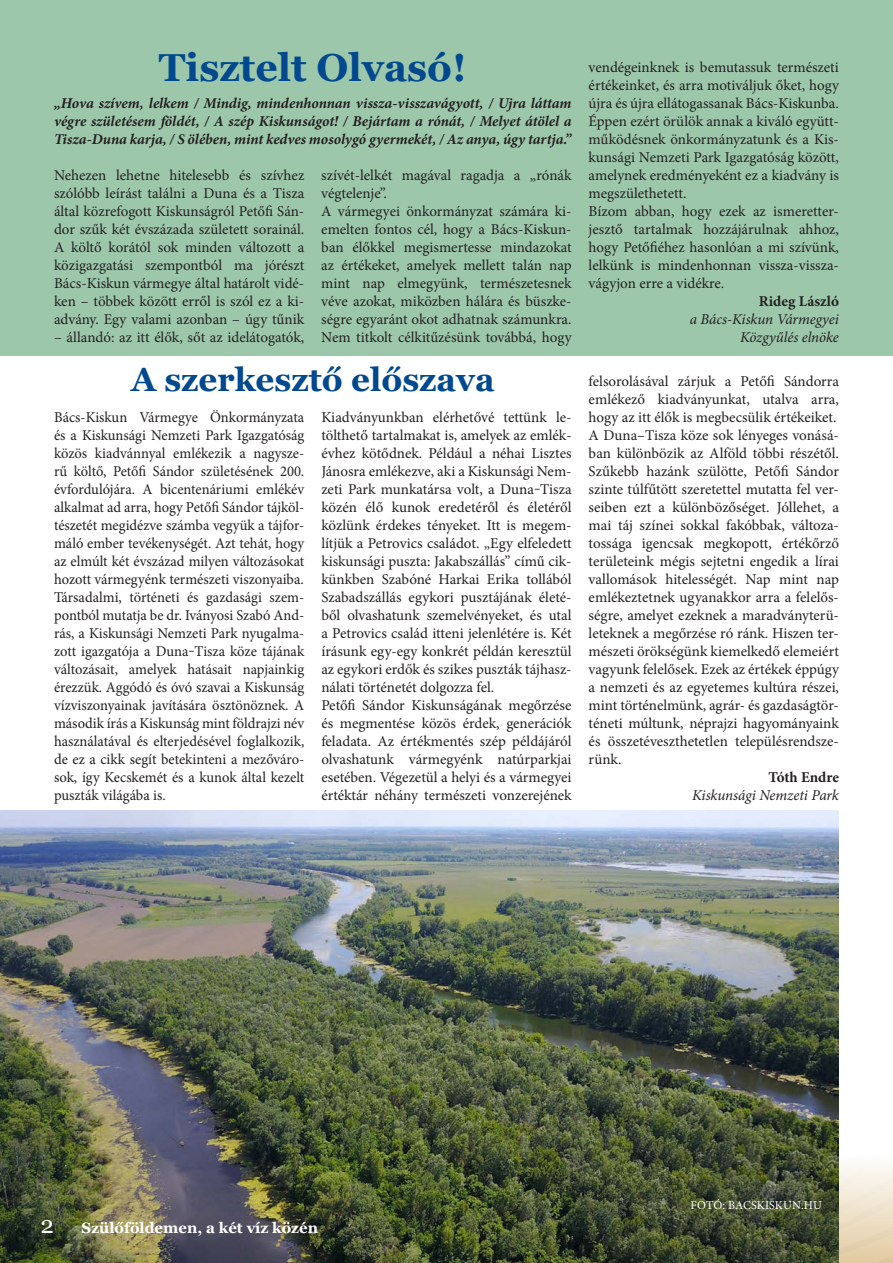
<style>
.page{position:relative;width:893px;height:1263px;background:#fff}
.page>*{position:absolute;margin:0;border:0;box-sizing:border-box;transform-origin:0 0}
.t1{font:700 39px "Georgia";color:#01498e}
.t2{font:700 33px "Georgia";color:#01498e}
.t3{font:24px "Georgia";color:#fff}
.t4{font:15px/18px "Minion Pro";color:#231f20;text-align:justify}
.t5{font:italic 700 15px/18px "Minion Pro";color:#231f20;text-align:justify}
.t6{font:italic 15px "Minion Pro";letter-spacing:-.005em;color:#231f20}
.t7{font:700 15px "Georgia";color:#fff}
.t8{font:700 15px "Minion Pro";color:#231f20}
.t9{font:12px "Minion Pro";letter-spacing:.01em;color:#fff}
</style>
<div class="page">
<svg style="left:839px;top:1166px;width:53px;height:97px;background:#eee0c9"></svg>
<svg style="left:892px;top:1166px;width:1px;height:97px"></svg>
<div style="left:0;top:0;width:893px;height:356px;background:#9dc7ab"></div>
<img style="left:0;top:810px;width:839px;height:453px">
<p class="t1" style="left:159px;top:42px;width:309px">Tisztelt Olvasó!</p>
<p class="t5" style="left:54px;top:94px;width:519px">„Hova szívem, lelkem / Mindig, mindenhonnan vissza-visszavágyott, / Ujra láttam végre születésem földét, / A szép Kiskunságot! / Bejártam a rónát, / Melyet átölel a Tisza-Duna karja, / S ölében, mint kedves mosolygó gyermekét, / Az anya, úgy tartja.”</p>
<p class="t4" style="left:54px;top:166px;width:252px">Nehezen lehetne hitelesebb és szívhez szólóbb leírást találni a Duna és a Tisza által közrefogott Kiskunságról Petőfi Sán&shy;dor szűk két évszázada született sorainál.<br>A költő korától sok minden változott a közigazgatási szempontból ma jórészt Bács-Kiskun vármegye által határolt vidé&shy;ken – többek között erről is szól ez a ki&shy;advány. Egy valami azonban – úgy tűnik</p>
<p class="t4" style="left:54px;top:328px;width:252px">– állandó: az itt élők, sőt az idelátogatók,</p>
<p class="t4" style="left:321px;top:166px;width:252px">szívét-lelkét magával ragadja a „rónák végtelenje”.</p>
<p class="t4" style="left:321px;top:202px;width:252px">A vármegyei önkormányzat számára ki&shy;emelten fontos cél, hogy a Bács-Kiskun&shy;ban élőkkel megismertesse mindazokat az értékeket, amelyek mellett talán nap mint nap elmegyünk, természetesnek véve azokat, miközben hálára és büszke&shy;ségre egyaránt okot adhatnak számunkra.<br>Nem titkolt célkitűzésünk továbbá, hogy</p>
<p class="t2" style="left:131px;top:358px;width:365px">A szerkesztő előszava</p>
<p class="t4" style="left:54px;top:408px;width:252px">Bács-Kiskun Vármegye Önkormányzata és a Kiskunsági Nemzeti Park Igazgatóság közös kiadvánnyal emlékezik a nagysze&shy;rű költő, Petőfi Sándor születésének 200. évfordulójára. A bicentenáriumi emlékév alkalmat ad arra, hogy Petőfi Sándor tájköl&shy;tészetét megidézve számba vegyük a tájfor&shy;máló ember tevékenységét. Azt tehát, hogy az elmúlt két évszázad milyen változásokat hozott vármegyénk természeti viszonyaiba.</p>
<p class="t4" style="left:54px;top:588px;width:252px">Társadalmi, történeti és gazdasági szem&shy;pontból mutatja be dr. Iványosi Szabó And&shy;rás, a Kiskunsági Nemzeti Park nyugalma&shy;zott igazgatója a Duna‒Tisza köze tájának változásait, amelyek hatásait napjainkig érezzük. Aggódó és óvó szavai a Kiskunság vízviszonyainak javítására ösztönöznek. A második írás a Kiskunság mint földrajzi név használatával és elterjedésével foglalkozik, de ez a cikk segít betekinteni a mezőváro&shy;sok, így Kecskemét és a kunok által kezelt puszták világába is.</p>
<p class="t4" style="left:321px;top:408px;width:252px">Kiadványunkban elérhetővé tettünk le&shy;tölthető tartalmakat is, amelyek az emlék&shy;évhez kötődnek. Például a néhai Lisztes Jánosra emlékezve, aki a Kiskunsági Nem&shy;zeti Park munkatársa volt, a Duna‒Tisza közén élő kunok eredetéről és életéről közlünk érdekes tényeket. Itt is megem&shy;lítjük a Petrovics családot. „Egy elfeledett kiskunsági puszta: Jakabszállás” című cik&shy;künkben Szabóné Harkai Erika tollából Szabadszállás egykori pusztájának életé&shy;ből olvashatunk szemelvényeket, és utal a Petrovics család itteni jelenlétére is. Két írásunk egy-egy konkrét példán keresztül az egykori erdők és szikes puszták tájhasz&shy;nálati történetét dolgozza fel.</p>
<p class="t4" style="left:321px;top:696px;width:252px">Petőfi Sándor Kiskunságának megőrzése és megmentése közös érdek, generációk feladata. Az értékmentés szép példájáról olvashatunk vármegyénk natúrparkjai esetében. Végezetül a helyi és a vármegyei értéktár néhány természeti vonzerejének</p>
<p class="t4" style="left:589px;top:58px;width:252px">vendégeinknek is bemutassuk természeti értékeinket, és arra motiváljuk őket, hogy újra és újra ellátogassanak Bács-Kiskunba.</p>
<p class="t4" style="left:589px;top:112px;width:252px">Éppen ezért örülök annak a kiváló együtt&shy;működésnek önkormányzatunk és a Kis&shy;kunsági Nemzeti Park Igazgatóság között, amelynek eredményeként ez a kiadvány is megszülethetett.</p>
<p class="t4" style="left:589px;top:202px;width:252px">Bízom abban, hogy ezek az ismeretter&shy;jesztő tartalmak hozzájárulnak ahhoz, hogy Petőfiéhez hasonlóan a mi szívünk, lelkünk is mindenhonnan vissza-vissza&shy;vágyjon erre a vidékre.</p>
<p class="t8" style="left:759px;top:291px;width:82px">Rideg László</p>
<p class="t6" style="left:690px;top:309px;width:151px">a Bács-Kiskun Vármegyei</p>
<p class="t6" style="left:740px;top:327px;width:100px">Közgyűlés elnöke</p>
<p class="t4" style="left:589px;top:372px;width:252px">felsorolásával zárjuk a Petőfi Sándorra emlékező kiadványunkat, utalva arra, hogy az itt élők is megbecsülik értékeiket.</p>
<p class="t4" style="left:589px;top:426px;width:252px">A Duna–Tisza köze sok lényeges vonásá&shy;ban különbözik az Alföld többi részétől.<br>Szűkebb hazánk szülötte, Petőfi Sándor szinte túlfűtött szeretettel mutatta fel ver&shy;seiben ezt a különbözőséget. Jóllehet, a mai táj színei sokkal fakóbbak, változa&shy;tossága igencsak megkopott, értékőrző területeink mégis sejtetni engedik a lírai vallomások hitelességét. Nap mint nap emlékeztetnek ugyanakkor arra a felelős&shy;ségre, amelyet ezeknek a maradványterü&shy;leteknek a megőrzése ró ránk. Hiszen ter&shy;mészeti örökségünk kiemelkedő elemeiért vagyunk felelősek. Ezek az értékek éppúgy a nemzeti és az egyetemes kultúra részei, mint történelmünk, agrár- és gazdaságtör&shy;téneti múltunk, néprajzi hagyományaink és összetéveszthetetlen településrendsze&shy;rünk.</p>
<p class="t8" style="left:769px;top:766px;width:72px">Tóth Endre</p>
<p class="t6" style="left:692px;top:785px;width:148px">Kiskunsági Nemzeti Park</p>
<p class="t3" style="left:41px;top:1210px;width:15px">2</p>
<p class="t7" style="left:82px;top:1218px;width:238px">Szülőföldemen, a két víz közén</p>
<p class="t9" style="left:691px;top:1197px;width:133px">FOTÓ: BACSKISKUN.HU</p>
</div>
